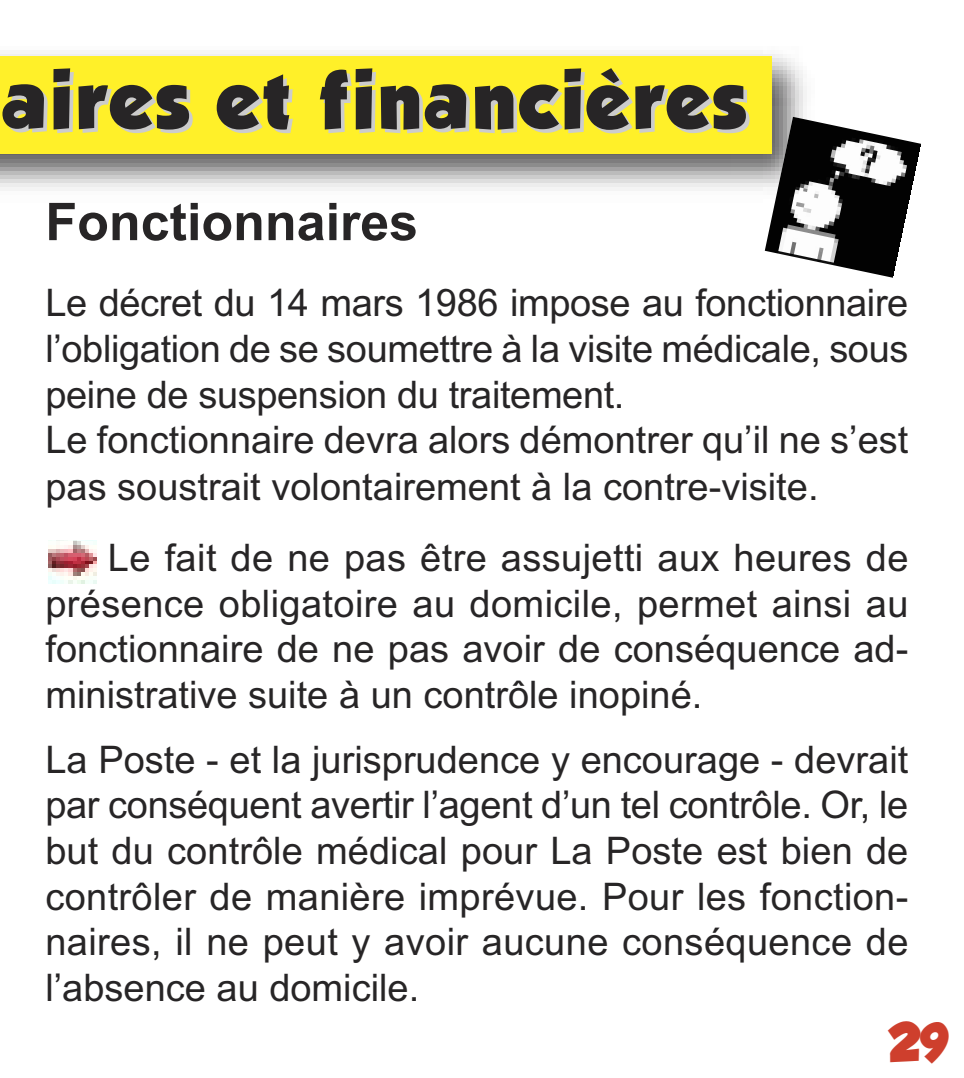
<style>
.page{position:relative;width:964px;height:1078px;background:#fff}
.page>*{position:absolute;margin:0;border:0;box-sizing:border-box;transform-origin:0 0}
.t1{font:72.8px "GROBOLD";letter-spacing:.05em;color:#272526}
.t2{font:700 52px "Arial";color:#272526}
.t3{font:48px "GROBOLD";color:#ce3f2d}
.t4{font:38px/45.6px "Arial";color:#272526;text-align:justify}
</style>
<div class="page">
<img style="left:0;top:54px;width:807px;height:137px">
<div style="left:0;top:57px;width:771px;height:97px;background:#fff029"></div>
<img style="left:49px;top:540px;width:48px;height:44px">
<img style="left:765px;top:117px;width:156px;height:160px">
<h1 class="t1" style="left:3px;top:57px;width:743px">aires et financières</h1>
<h2 class="t2" style="left:45px;top:192px;width:374px">Fonctionnaires</h2>
<p class="t4" style="left:45px;top:280px;width:864px;text-align:left">Le décret du 14 mars 1986 impose au fonctionnaire l’obligation de se soumettre à la visite médicale, sous peine de suspension du traitement.<br>Le fonctionnaire devra alors démontrer qu’il ne s’est pas soustrait volontairement à la contre-visite.</p>
<p class="t4" style="left:45px;top:535px;width:864px;text-indent:63px">Le fait de ne pas être assujetti aux heures de présence obligatoire au domicile, permet ainsi au fonctionnaire de ne pas avoir de conséquence ad&shy;ministrative suite à un contrôle inopiné.</p>
<p class="t4" style="left:45px;top:736px;width:864px">La Poste - et la jurisprudence y encourage - devrait par conséquent avertir l’agent d’un tel contrôle. Or, le but du contrôle médical pour La Poste est bien de contrôler de manière imprévue. Pour les fonction&shy;naires, il ne peut y avoir aucune conséquence de l’absence au domicile.</p>
<p class="t3" style="left:888px;top:1013px;width:61px">29</p>
</div>
